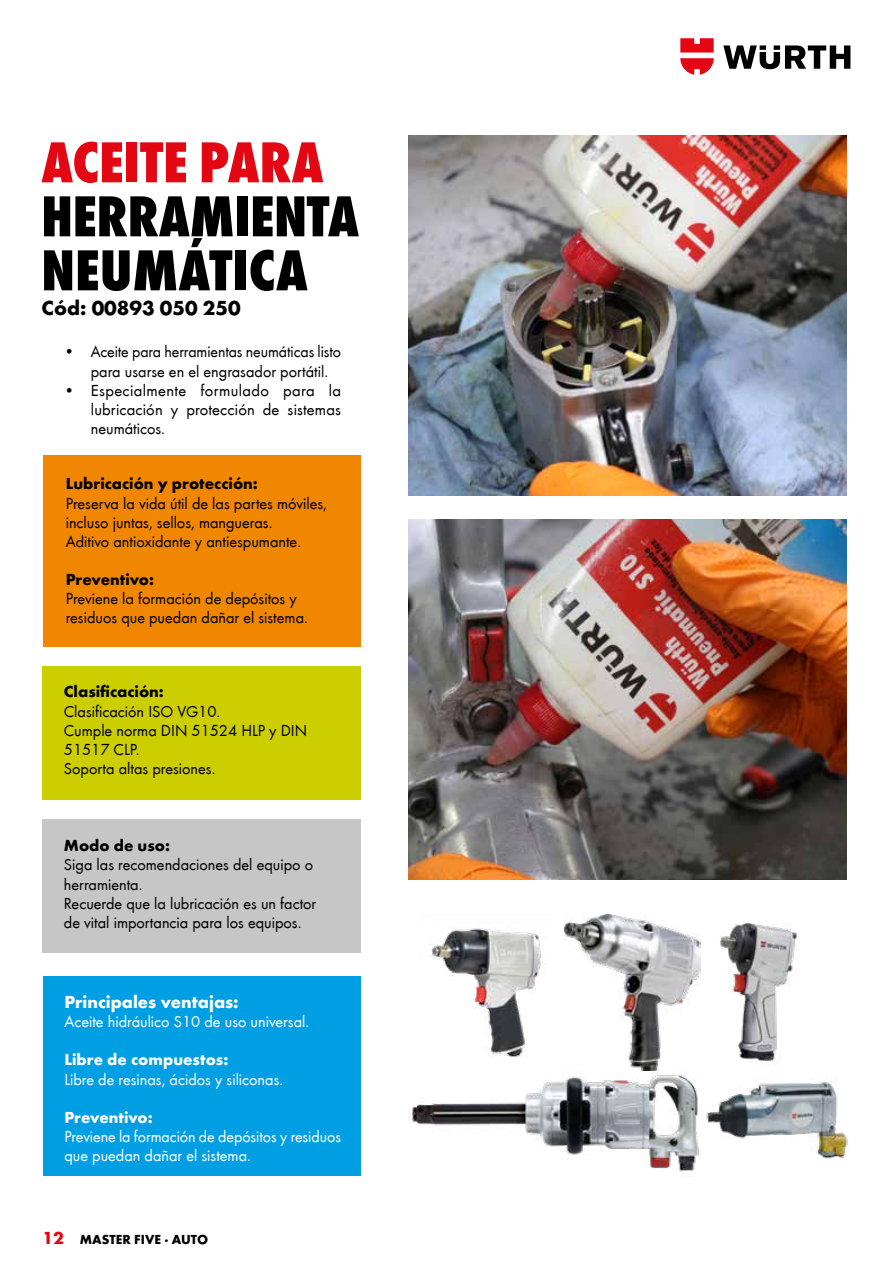
<style>
.page{position:relative;width:893px;height:1263px;background:#fff}
.page>*{position:absolute;margin:0;border:0;box-sizing:border-box;transform-origin:0 0}
.t1{font:800 condensed 60px/54px "Wuerth";letter-spacing:-.005em;color:#000}
.t2{font:800 condensed 60px "Wuerth";color:#e30613}
.t3{font:700 21px "Wuerth";color:#000}
.t4{font:700 18px "Wuerth";color:#fff}
.t5{font:16.5px/19.2px "Wuerth";color:#000}
.t6{font:16.5px/19.2px "Wuerth";color:#fff}
.t7{font:700 16.5px "Wuerth";color:#000}
.t8{font:700 16.5px "Wuerth";color:#fff}
.t9{font:700 13.5px "Wuerth";color:#000}
.s1{font-size:18px;color:#e30613}
</style>
<div class="page">
<svg style="left:723px;top:45px;width:127px;height:24px"></svg>
<svg style="left:680px;top:38px;width:34px;height:37px"></svg>
<div style="left:43px;top:976px;width:318px;height:200px;background:#009fe3"></div>
<div style="left:43px;top:819px;width:318px;height:134px;background:#c6c6c6"></div>
<div style="left:43px;top:666px;width:318px;height:134px;background:#cdce00"></div>
<div style="left:43px;top:456px;width:318px;height:191px;background:#f18700"></div>
<img style="left:409px;top:136px;width:438px;height:360px">
<img style="left:409px;top:519px;width:438px;height:360px">
<img style="left:429px;top:928px;width:117px;height:130px">
<img style="left:565px;top:915px;width:135px;height:155px">
<img style="left:720px;top:923px;width:77px;height:138px">
<img style="left:409px;top:1070px;width:292px;height:107px">
<img style="left:706px;top:1078px;width:142px;height:81px">
<h1 class="t2" style="left:41px;top:120px;width:284px">ACEITE PARA</h1>
<h1 class="t1" style="left:41px;top:186px;width:319px">HERRAMIENTA<br>NEUMÁTICA</h1>
<p class="t3" style="left:42px;top:293px;width:201px">Cód: 00893 050 250</p>
<p class="t5" style="left:91px;top:341px;width:252px;text-indent:-27px">• Aceite para herramientas neumáticas listo para usarse en el engrasador portátil.</p>
<p class="t5" style="left:91px;top:380px;width:252px;text-align:justify;text-indent:-27px">• Especialmente formulado para la lubricación y protección de sistemas neumáticos.</p>
<p class="t7" style="left:66px;top:472px;width:194px">Lubricación y protección:</p>
<p class="t5" style="left:66px;top:493px;width:263px">Preserva la vida útil de las partes móviles, incluso juntas, sellos, mangueras.<br>Aditivo antioxidante y antiespumante.</p>
<p class="t7" style="left:66px;top:567px;width:90px">Preventivo:</p>
<p class="t5" style="left:66px;top:588px;width:244px">Previene la formación de depósitos y residuos que puedan dañar el sistema.</p>
<p class="t7" style="left:64px;top:680px;width:101px">Clasificación:</p>
<p class="t5" style="left:64px;top:701px;width:245px">Clasificación ISO VG10.<br>Cumple norma DIN 51524 HLP y DIN<br>51517 CLP.<br>Soporta altas presiones.</p>
<p class="t7" style="left:64px;top:834px;width:108px">Modo de uso:</p>
<p class="t5" style="left:64px;top:854px;width:254px">Siga las recomendaciones del equipo o herramienta.<br>Recuerde que la lubricación es un factor de vital importancia para los equipos.</p>
<p class="t4" style="left:64px;top:989px;width:176px">Principales ventajas:</p>
<p class="t6" style="left:64px;top:1011px;width:246px">Aceite hidráulico S10 de uso universal.</p>
<p class="t8" style="left:64px;top:1048px;width:165px">Libre de compuestos:</p>
<p class="t6" style="left:64px;top:1068px;width:220px">Libre de resinas, ácidos y siliconas.</p>
<p class="t8" style="left:64px;top:1105px;width:90px">Preventivo:</p>
<p class="t6" style="left:64px;top:1126px;width:278px">Previene la formación de depósitos y residuos que puedan dañar el sistema.</p>
<p class="t9" style="left:43px;top:1229px;width:167px"><span class="s1">12</span> MASTER FIVE · AUTO</p>
</div>
